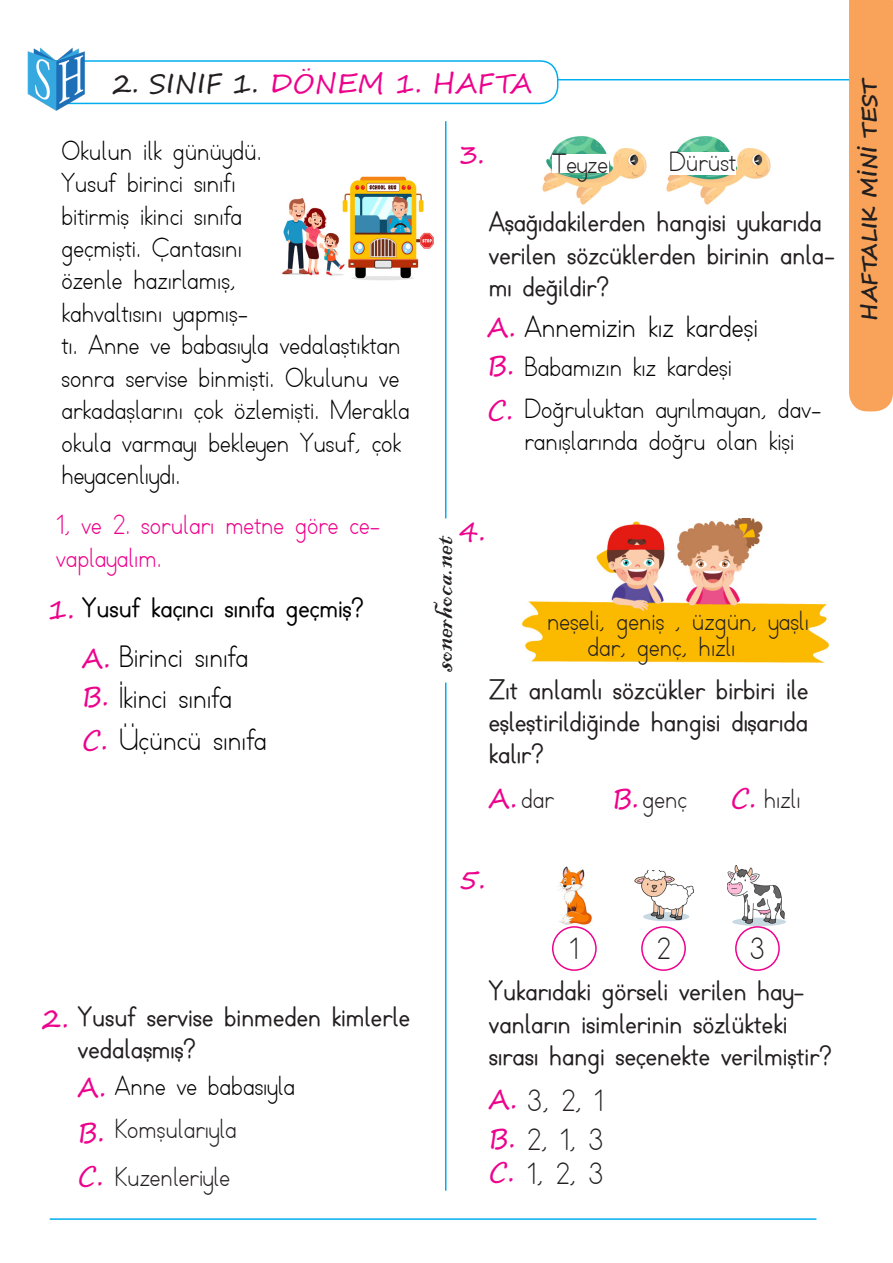
<style>
.page{position:relative;width:893px;height:1263px;background:#fff}
.page>*{position:absolute;margin:0;border:0;box-sizing:border-box;transform-origin:0 0}
.t1{font:31.5px "Blackadder ITC";color:#231f20}
.t2{font:30px "TTKB Dik Temel Abece";color:#000}
.t3{font:30px "TTKB Dik Temel Abece";color:#231f20}
.t4{font:27px/32.4px "TTKB Dik Temel Abece";color:#000}
.t5{font:700 27px/32.4px "TTKB Dik Temel Abece";color:#231f20}
.t6{font:27px "TTKB Dik Temel Abece";color:#231f20}
.t7{font:27px/32.4px "TTKB Dik Temel Abece";color:#ed028c}
.t8{font:700 27px "TTKB Dik Temel Abece";color:#000}
.t9{font:27px "Segoe Print";color:#ed028c}
.t10{font:27px "Segoe Script";color:#ed028c}
.t11{font:700 21px "Segoe Script";color:#231f20}
.s1{color:#231f20}
.s2{font-family:"Segoe Print";font-weight:400;color:#ed028c}
.s3{font-family:"Segoe Print";color:#ed028c}
</style>
<div class="page">
<hr style="left:80px;top:79px;width:776px;height:1px;background:#00aeef">
<div style="left:35px;top:61px;width:523px;height:42px;background:#fff;border-radius:18px"></div>
<div style="left:34px;top:60px;width:524px;height:44px;border:2px solid #00aeef;border-radius:18px"></div>
<div style="left:849px;top:0;width:44px;height:411px;background:#f8a359"></div>
<img style="left:27px;top:47px;width:82px;height:64px">
<hr style="left:50px;top:1218px;width:766px;height:2px;background:#00aeef">
<img style="left:282px;top:176px;width:152px;height:104px">
<hr style="left:445px;top:121px;width:1px;height:1070px;background:#00aeef">
<div style="left:428px;top:518px;width:40px;height:164px;background:#fff"></div>
<img style="left:542px;top:136px;width:105px;height:69px">
<img style="left:666px;top:136px;width:105px;height:69px">
<div style="left:552px;top:154px;width:56px;height:18px;background:#fff"></div>
<div style="left:669px;top:152px;width:67px;height:22px;background:#fff"></div>
<img style="left:522px;top:518px;width:307px;height:145px">
<img style="left:727px;top:866px;width:59px;height:60px">
<img style="left:634px;top:870px;width:59px;height:52px">
<img style="left:559px;top:866px;width:33px;height:59px">
<div style="left:552px;top:926px;width:45px;height:45px;border:2px solid #ed028c;border-radius:50%"></div>
<div style="left:641px;top:926px;width:45px;height:45px;border:2px solid #ed028c;border-radius:50%"></div>
<div style="left:735px;top:926px;width:45px;height:45px;border:2px solid #ed028c;border-radius:50%"></div>
<p class="t10" style="left:112px;top:62px;width:421px"><span class="s1">2. SINIF 1.</span> DÖNEM 1. HAFTA</p>
<p class="t4" style="left:61px;top:135px;width:202px">Okulun ilk günüydü.<br>Yusuf birinci sınıfı bitirmiş ikinci sınıfa geçmişti. Çantasını özenle hazırlamış, kahvaltısını yapmış-</p>
<p class="t4" style="left:61px;top:330px;width:350px">tı. Anne ve babasıyla vedalaştıktan sonra servise binmişti. Okulunu ve arkadaşlarını çok özlemişti. Merakla okula varmayı bekleyen Yusuf, çok heyacenlıydı.</p>
<p class="t7" style="left:56px;top:510px;width:326px">1, ve 2. soruları metne göre ce&shy;vaplayalım.</p>
<p class="t8" style="left:48px;top:591px;width:317px"><span class="s2">1.</span> Yusuf kaçıncı sınıfa geçmiş?</p>
<p class="t9" style="left:82px;top:634px;width:30px">A.</p>
<p class="t9" style="left:82px;top:672px;width:28px">B.</p>
<p class="t9" style="left:82px;top:716px;width:27px">C.</p>
<p class="t2" style="left:119px;top:639px;width:131px">Birinci sınıfa</p>
<p class="t2" style="left:119px;top:680px;width:115px">İkinci sınıfa</p>
<p class="t2" style="left:119px;top:722px;width:149px">Üçüncü sınıfa</p>
<p class="t9" style="left:459px;top:130px;width:27px">3.</p>
<p class="t6" style="left:552px;top:147px;width:58px">Teyze</p>
<p class="t6" style="left:669px;top:145px;width:68px">Dürüst</p>
<p class="t5" style="left:489px;top:206px;width:348px">Aşağıdakilerden hangisi yukarıda verilen sözcüklerden birinin anla&shy;mı değildir?</p>
<p class="t9" style="left:487px;top:304px;width:30px">A.</p>
<p class="t2" style="left:524px;top:309px;width:235px">Annemizin kız kardeşi</p>
<p class="t4" style="left:487px;top:351px;width:246px"><span class="s3">B.</span> Babamızın kız kardeşi</p>
<p class="t4" style="left:487px;top:393px;width:335px"><span class="s3">C.</span> Doğruluktan ayrılmayan, dav-</p>
<p class="t9" style="left:459px;top:508px;width:28px">4.</p>
<p class="t1" style="left:424px;top:672px;width:137px;rotate:-90deg">sonerhoca.net</p>
<p class="t4" style="left:524px;top:426px;width:272px">ranışlarında doğru olan kişi</p>
<p class="t6" style="left:547px;top:604px;width:263px">neşeli, geniş , üzgün, yaşlı</p>
<p class="t6" style="left:587px;top:630px;width:150px">dar, genç, hızlı</p>
<p class="t5" style="left:489px;top:674px;width:321px;text-align:justify">Zıt anlamlı sözcükler birbiri ile eşleştirildiğinde hangisi dışarıda kalır?</p>
<p class="t6" style="left:489px;top:782px;width:67px"><span class="s3">A.</span>dar</p>
<p class="t6" style="left:612px;top:782px;width:76px"><span class="s3">B.</span>genç</p>
<p class="t6" style="left:731px;top:782px;width:72px"><span class="s3">C.</span> hızlı</p>
<p class="t11" style="left:852px;top:321px;width:244px;rotate:-90deg">HAFTALIK MİNİ TEST</p>
<p class="t5" style="left:42px;top:1001px;width:370px"><span class="s2">2.</span> Yusuf servise binmeden kimlerle</p>
<p class="t5" style="left:78px;top:1033px;width:119px">vedalaşmış?</p>
<p class="t9" style="left:78px;top:1064px;width:30px">A.</p>
<p class="t4" style="left:115px;top:1070px;width:182px">Anne ve babasıyla</p>
<p class="t9" style="left:78px;top:1108px;width:28px">B.</p>
<p class="t6" style="left:115px;top:1112px;width:124px">Komşularıyla</p>
<p class="t6" style="left:78px;top:1160px;width:154px"><span class="s3">C.</span> Kuzenleriyle</p>
<p class="t9" style="left:459px;top:855px;width:28px">5.</p>
<p class="t3" style="left:569px;top:930px;width:11px">1</p>
<p class="t3" style="left:657px;top:930px;width:16px">2</p>
<p class="t3" style="left:750px;top:930px;width:17px">3</p>
<p class="t5" style="left:489px;top:975px;width:344px">Yukarıdaki görseli verilen hay&shy;vanların isimlerinin sözlükteki sırası hangi seçenekte verilmiştir?</p>
<p class="t9" style="left:489px;top:1075px;width:30px">A.</p>
<p class="t9" style="left:489px;top:1114px;width:28px">B.</p>
<p class="t9" style="left:489px;top:1148px;width:27px">C.</p>
<p class="t3" style="left:527px;top:1082px;width:78px">3, 2, 1</p>
<p class="t3" style="left:527px;top:1121px;width:78px">2, 1, 3</p>
<p class="t3" style="left:527px;top:1156px;width:78px">1, 2, 3</p>
</div>
